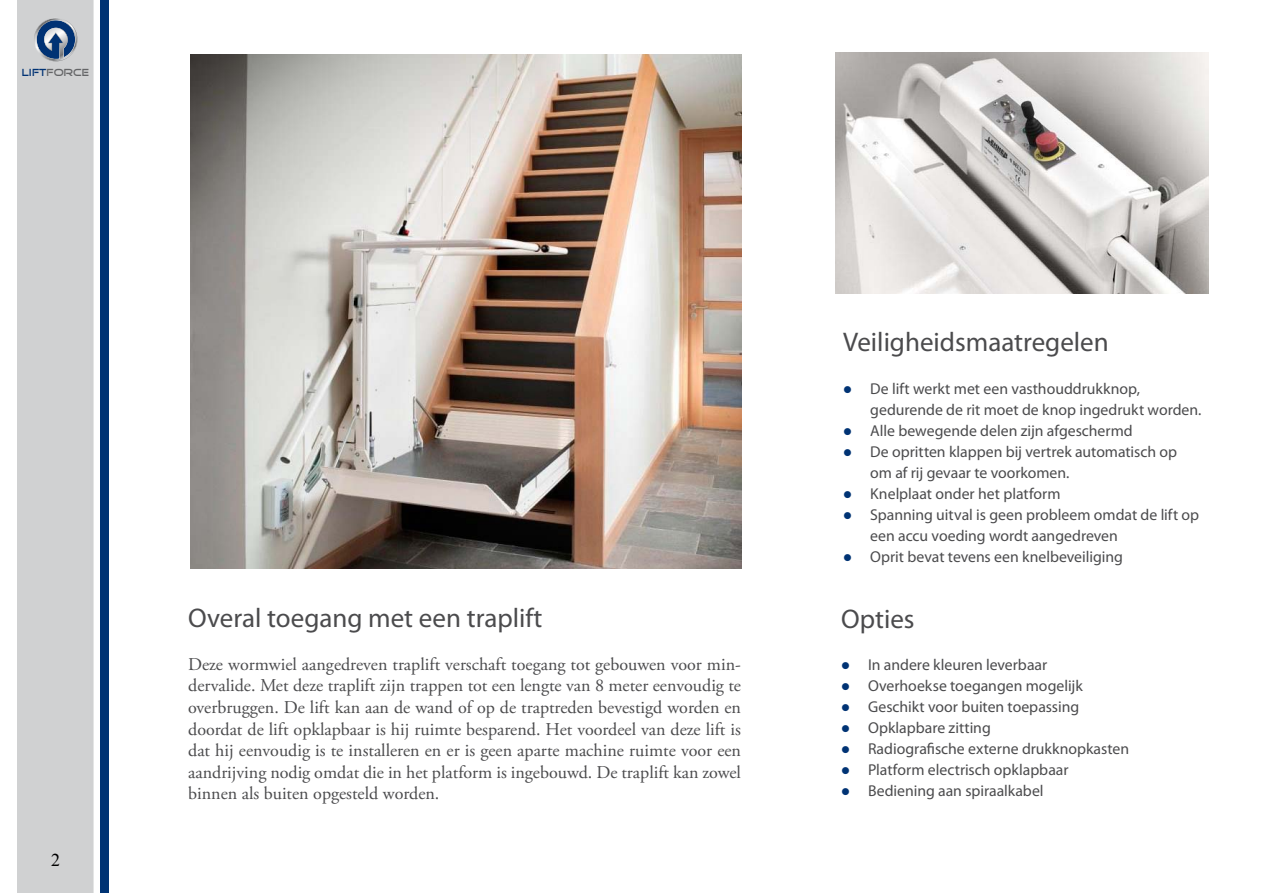
<style>
.page{position:relative;width:1263px;height:893px;background:#fff}
.page>*{position:absolute;margin:0;border:0;box-sizing:border-box;transform-origin:0 0}
.t1{font:27px "Myriad Pro";color:#4b4b4d}
.t2{font:18px/21.6px "Adobe Garamond Pro";color:#4b4b4d;text-align:justify}
.t3{font:18px "Times New Roman";color:#000}
.t4{font:15.75px/21px "Myriad Pro";color:#4b4b4d}
.t5{font:10.35px "Good Times";color:#646567}
.s1{color:#003274}
</style>
<div class="page">
<div style="left:17px;top:0;width:77px;height:893px;background:#d0d1d2"></div>
<div style="left:100px;top:0;width:8px;height:893px;background:#003374"></div>
<svg style="left:34px;top:18px;width:44px;height:43px;background:#7389a5"></svg>
<img style="left:190px;top:54px;width:552px;height:514px">
<img style="left:836px;top:53px;width:373px;height:241px">
<p class="t5" style="left:22px;top:67px;width:68px"><span class="s1">LIFT</span>FORCE</p>
<p class="t3" style="left:51px;top:847px;width:10px">2</p>
<h1 class="t1" style="left:188px;top:601px;width:356px">Overal toegang met een traplift</h1>
<p class="t2" style="left:188px;top:654px;width:554px">Deze wormwiel aangedreven traplift verschaft toegang tot gebouwen voor min&shy;dervalide. Met deze traplift zijn trappen tot een lengte van 8 meter eenvoudig te overbruggen. De lift kan aan de wand of op de traptreden bevestigd worden en doordat de lift opklapbaar is hij ruimte besparend. Het voordeel van deze lift is dat hij eenvoudig is te installeren en er is geen aparte machine ruimte voor een aandrijving nodig omdat die in het platform is ingebouwd. De traplift kan zowel binnen als buiten opgesteld worden.</p>
<h1 class="t1" style="left:843px;top:326px;width:267px">Veiligheidsmaatregelen</h1>
<p class="t4" style="left:870px;top:378px;width:333px">De lift werkt met een vasthouddrukknop, gedurende de rit moet de knop ingedrukt worden.<br>Alle bewegende delen zijn afgeschermd<br>De opritten klappen bij vertrek automatisch op om af rij gevaar te voorkomen.<br>Knelplaat onder het platform<br>Spanning uitval is geen probleem omdat de lift op een accu voeding wordt aangedreven<br>Oprit bevat tevens een knelbeveiliging</p>
<h1 class="t1" style="left:841px;top:602px;width:75px">Opties</h1>
<p class="t4" style="left:868px;top:654px;width:262px">In andere kleuren leverbaar<br>Overhoekse toegangen mogelijk<br>Geschikt voor buiten toepassing<br>Opklapbare zitting<br>Radiografische externe drukknopkasten<br>Platform electrisch opklapbaar<br>Bediening aan spiraalkabel</p>
</div>
